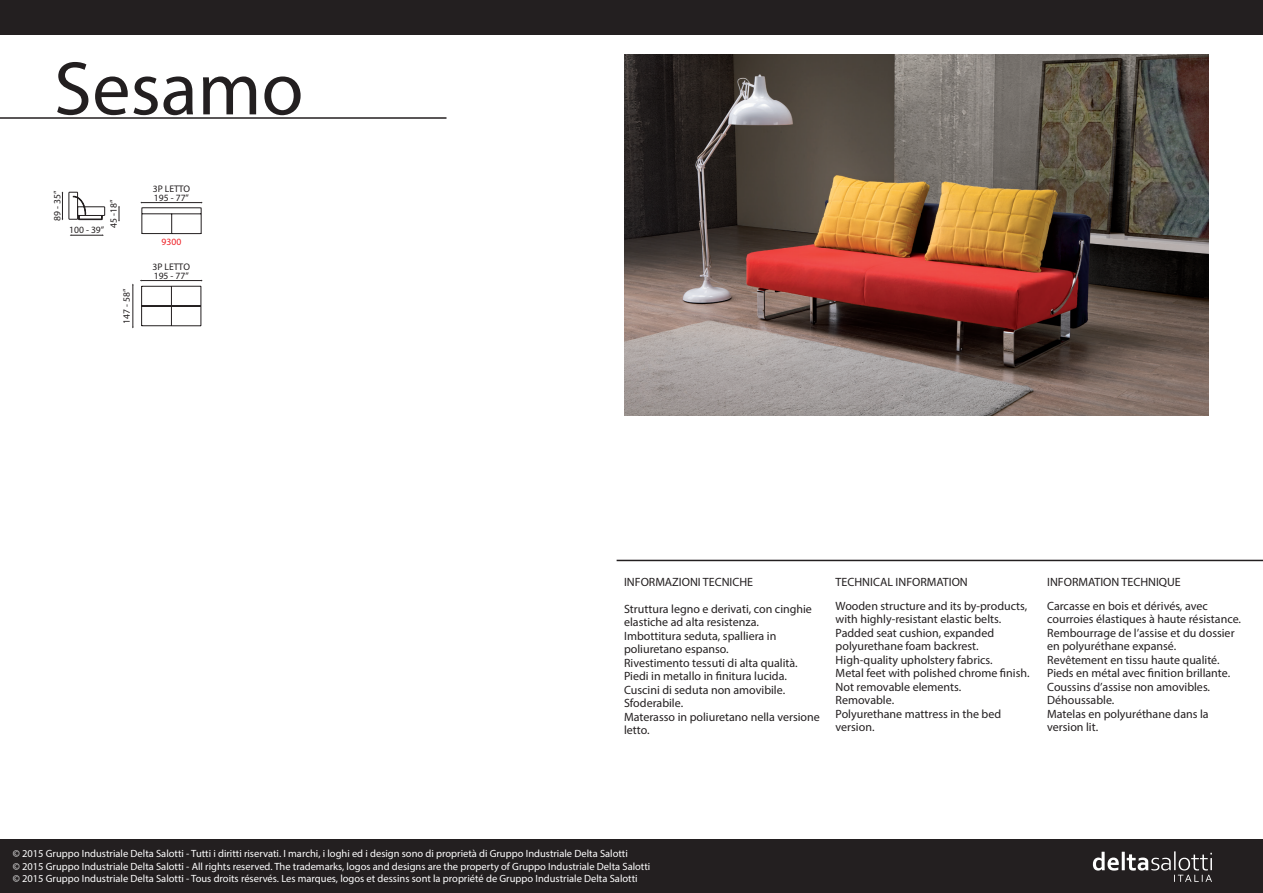
<style>
.page{position:relative;width:1263px;height:893px;background:#fff}
.page>*{position:absolute;margin:0;border:0;box-sizing:border-box;transform-origin:0 0}
.t1{font:76.5px "Myriad Pro";color:#231f20}
.t2{font:12px/13.5px "Myriad Pro";color:#231f20}
.t3{font:10.5px "Myriad Pro";color:#fff}
.t4{font:9.6px/9px "Myriad Pro";color:#231f20}
.t5{font:9.6px "Myriad Pro";color:#ee1d23}
</style>
<div class="page">
<div style="left:0;top:0;width:1263px;height:34px;background:#231f20"></div>
<div style="left:0;top:839px;width:1263px;height:54px;background:#231f20"></div>
<svg style="left:1093px;top:852px;width:26px;height:19px"></svg>
<hr style="left:1122px;top:852px;width:3px;height:18px;background:#fff">
<svg style="left:1127px;top:851px;width:85px;height:31px"></svg>
<hr style="left:0;top:117px;width:446px;height:2px;background:#231f20">
<hr style="left:617px;top:560px;width:646px;height:1px;background:#231f20">
<img style="left:624px;top:54px;width:585px;height:362px">
<svg style="left:140px;top:202px;width:63px;height:32px"></svg>
<svg style="left:69px;top:192px;width:36px;height:28px"></svg>
<svg style="left:118px;top:206px;width:2px;height:15px"></svg>
<hr style="left:71px;top:235px;width:32px;height:1px;background:#231f20">
<svg style="left:62px;top:192px;width:1px;height:28px"></svg>
<hr style="left:133px;top:285px;width:1px;height:42px;background:#231f20">
<svg style="left:140px;top:280px;width:63px;height:46px"></svg>
<p class="t1" style="left:54px;top:42px;width:251px">Sesamo</p>
<p class="t4" style="left:53px;top:221px;width:32px;rotate:-90deg">89 - 35”</p>
<p class="t4" style="left:109px;top:228px;width:30px;rotate:-90deg">45 -18”</p>
<p class="t4" style="left:69px;top:226px;width:37px">100 - 39”</p>
<p class="t4" style="left:122px;top:324px;width:37px;rotate:-90deg">147 - 58”</p>
<p class="t4" style="left:153px;top:184px;width:39px">3P LETTO<br>195 - 77”</p>
<p class="t5" style="left:162px;top:236px;width:21px">9300</p>
<p class="t4" style="left:153px;top:263px;width:39px;line-height:8.1px">3P LETTO<br>195 - 77”</p>
<p class="t2" style="left:624px;top:575px;width:131px">INFORMAZIONI TECNICHE</p>
<p class="t2" style="left:624px;top:602px;width:189px">Struttura legno e derivati, con cinghie elastiche ad alta resistenza.</p>
<p class="t2" style="left:624px;top:629px;width:154px">Imbottitura seduta, spalliera in</p>
<p class="t2" style="left:624px;top:642px;width:106px">poliuretano espanso.</p>
<p class="t2" style="left:624px;top:656px;width:175px">Rivestimento tessuti di alta qualità.</p>
<p class="t2" style="left:624px;top:669px;width:164px">Piedi in metallo in finitura lucida.</p>
<p class="t2" style="left:624px;top:683px;width:163px">Cuscini di seduta non amovibile.</p>
<p class="t2" style="left:624px;top:696px;width:61px">Sfoderabile.</p>
<p class="t2" style="left:624px;top:710px;width:197px">Materasso in poliuretano nella versione letto.</p>
<p class="t2" style="left:836px;top:575px;width:134px">TECHNICAL INFORMATION</p>
<p class="t2" style="left:836px;top:599px;width:193px">Wooden structure and its by-products, with highly-resistant elastic belts.</p>
<p class="t2" style="left:836px;top:626px;width:160px">Padded seat cushion, expanded</p>
<p class="t2" style="left:836px;top:639px;width:145px">polyurethane foam backrest.</p>
<p class="t2" style="left:836px;top:653px;width:159px">High-quality upholstery fabrics.</p>
<p class="t2" style="left:836px;top:666px;width:195px">Metal feet with polished chrome finish.</p>
<p class="t2" style="left:836px;top:680px;width:127px">Not removable elements.</p>
<p class="t2" style="left:836px;top:693px;width:60px">Removable.</p>
<p class="t2" style="left:836px;top:707px;width:167px">Polyurethane mattress in the bed version.</p>
<p class="t2" style="left:1047px;top:575px;width:135px">INFORMATION TECHNIQUE</p>
<p class="t2" style="left:1047px;top:599px;width:162px">Carcasse en bois et dérivés, avec</p>
<p class="t2" style="left:1047px;top:612px;width:195px">courroies élastiques à haute résistance.</p>
<p class="t2" style="left:1047px;top:626px;width:189px">Rembourrage de l’assise et du dossier en polyuréthane expansé.</p>
<p class="t2" style="left:1047px;top:653px;width:174px">Revêtement en tissu haute qualité.</p>
<p class="t2" style="left:1047px;top:666px;width:184px">Pieds en métal avec finition brillante.</p>
<p class="t2" style="left:1047px;top:680px;width:164px">Coussins d’assise non amovibles.</p>
<p class="t2" style="left:1047px;top:693px;width:69px">Déhoussable.</p>
<p class="t2" style="left:1047px;top:707px;width:163px">Matelas en polyuréthane dans la version lit.</p>
<p class="t3" style="left:13px;top:847px;width:617px">© 2015 Gruppo Industriale Delta Salotti - Tutti i diritti riservati. I marchi, i loghi ed i design sono di proprietà di Gruppo Industriale Delta Salotti</p>
<p class="t3" style="left:13px;top:860px;width:639px">© 2015 Gruppo Industriale Delta Salotti - All rights reserved. The trademarks, logos and designs are the property of Gruppo Industriale Delta Salotti</p>
<p class="t3" style="left:13px;top:872px;width:626px">© 2015 Gruppo Industriale Delta Salotti - Tous droits réservés. Les marques, logos et dessins sont la propriété de Gruppo Industriale Delta Salotti</p>
</div>
